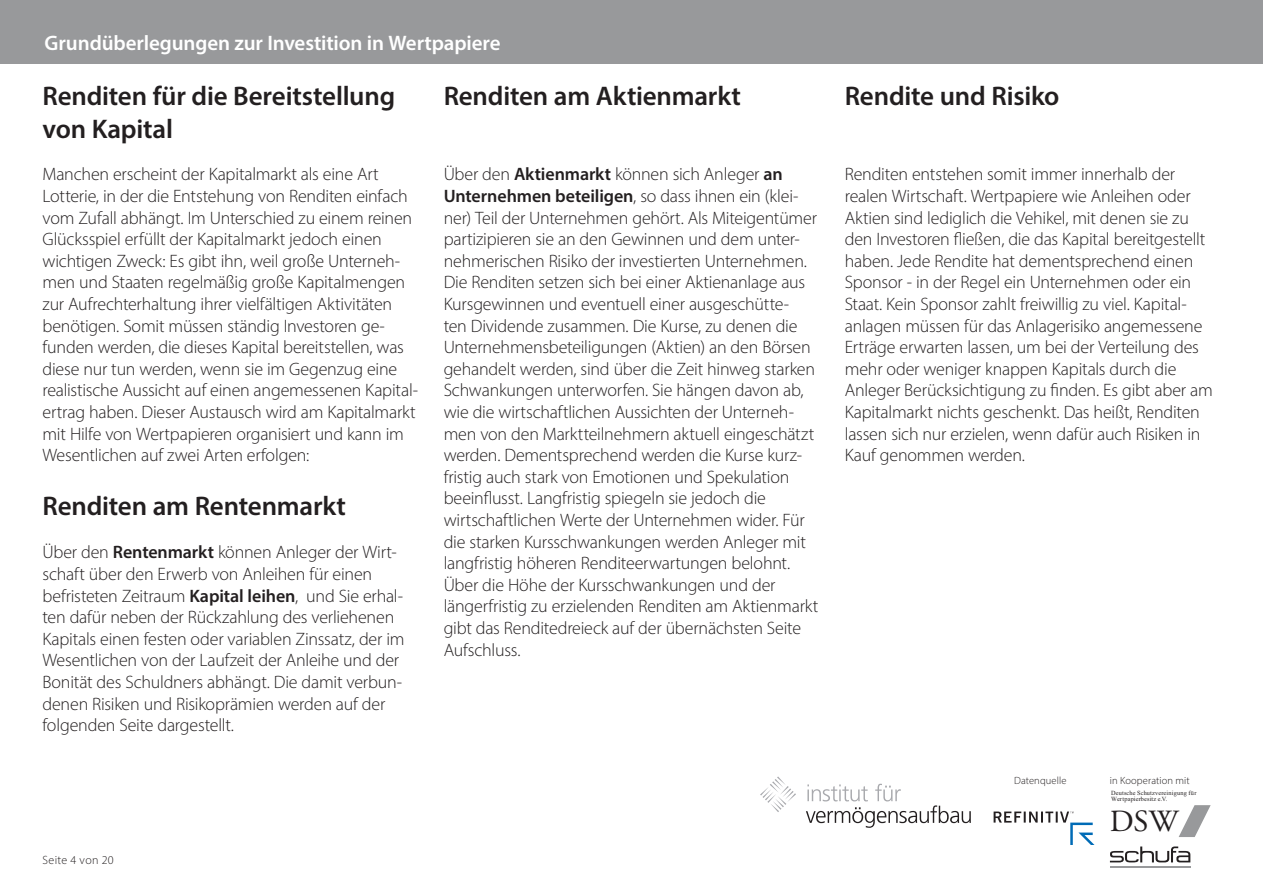
<style>
.page{position:relative;width:1263px;height:893px;background:#fff}
.page>*{position:absolute;margin:0;border:0;box-sizing:border-box;transform-origin:0 0}
.t1{font:30.75px "Adobe Garamond Pro";color:#231f20}
.t2{font:600 27px/32.4px "Myriad Pro";letter-spacing:-.01em;color:#231f20}
.t3{font:600 21px "Myriad Pro";letter-spacing:-.005em;color:#fff}
.t4{font:300 18px/21.6px "Myriad Pro";letter-spacing:-.015em;color:#231f20}
.t5{font:300 12px "Myriad Pro";letter-spacing:.03em;color:#231f20}
.t6{font:300 10.5px "Myriad Pro";letter-spacing:.01em;color:#231f20}
.t7{font:6.3px/6.6px "Times New Roman";letter-spacing:.02em;color:#231f20}
.s1{font-weight:600}
</style>
<div class="page">
<div style="left:0;top:0;width:1263px;height:64px;background:#98999b"></div>
<svg style="left:1110px;top:846px;width:80px;height:16px"></svg>
<hr style="left:1110px;top:866px;width:80px;height:1px;background:#98999b">
<svg style="left:1178px;top:805px;width:33px;height:32px"></svg>
<svg style="left:993px;top:811px;width:101px;height:34px"></svg>
<svg style="left:806px;top:784px;width:165px;height:44px"></svg>
<svg style="left:760px;top:776px;width:36px;height:36px"></svg>
<p class="t3" style="left:45px;top:29px;width:458px">Grundüberlegungen zur Investition in Wertpapiere</p>
<p class="t2" style="left:43px;top:79px;width:354px">Renditen für die Bereitstellung von Kapital</p>
<p class="t2" style="left:444px;top:79px;width:299px">Renditen am Aktienmarkt</p>
<p class="t2" style="left:845px;top:79px;width:216px">Rendite und Risiko</p>
<p class="t4" style="left:43px;top:163px;width:377px">Manchen erscheint der Kapitalmarkt als eine Art Lotterie, in der die Entstehung von Renditen einfach vom Zufall abhängt. Im Unterschied zu einem reinen Glücksspiel erfüllt der Kapitalmarkt jedoch einen wichtigen Zweck: Es gibt ihn, weil große Unterneh&shy;men und Staaten regelmäßig große Kapitalmengen zur Aufrechterhaltung ihrer vielfältigen Aktivitäten benötigen. Somit müssen ständig Investoren ge&shy;funden werden, die dieses Kapital bereitstellen, was diese nur tun werden, wenn sie im Gegenzug eine realistische Aussicht auf einen angemessenen Kapital&shy;ertrag haben. Dieser Austausch wird am Kapitalmarkt mit Hilfe von Wertpapieren organisiert und kann im Wesentlichen auf zwei Arten erfolgen:</p>
<p class="t2" style="left:43px;top:489px;width:305px">Renditen am Rentenmarkt</p>
<p class="t4" style="left:43px;top:541px;width:364px">Über den <span class="s1">Rentenmarkt</span> können Anleger der Wirt&shy;schaft über den Erwerb von Anleihen für einen befristeten Zeitraum <span class="s1">Kapital leihen</span>, und Sie erhal&shy;ten dafür neben der Rückzahlung des verliehenen Kapitals einen festen oder variablen Zinssatz, der im Wesentlichen von der Laufzeit der Anleihe und der Bonität des Schuldners abhängt. Die damit verbun&shy;denen Risiken und Risikoprämien werden auf der folgenden Seite dargestellt.</p>
<p class="t4" style="left:444px;top:163px;width:376px">Über den <span class="s1">Aktienmarkt</span> können sich Anleger <span class="s1">an Unternehmen beteiligen</span>, so dass ihnen ein (klei&shy;ner) Teil der Unternehmen gehört. Als Miteigentümer partizipieren sie an den Gewinnen und dem unter&shy;nehmerischen Risiko der investierten Unternehmen.<br>Die Renditen setzen sich bei einer Aktienanlage aus Kursgewinnen und eventuell einer ausgeschütte-<br>ten Dividende zusammen. Die Kurse, zu denen die Unternehmensbeteiligungen (Aktien) an den Börsen gehandelt werden, sind über die Zeit hinweg starken Schwankungen unterworfen. Sie hängen davon ab, wie die wirtschaftlichen Aussichten der Unterneh&shy;men von den Marktteilnehmern aktuell eingeschätzt werden. Dementsprechend werden die Kurse kurz&shy;fristig auch stark von Emotionen und Spekulation beeinflusst. Langfristig spiegeln sie jedoch die wirtschaftlichen Werte der Unternehmen wider. Für die starken Kursschwankungen werden Anleger mit langfristig höheren Renditeerwartungen belohnt.<br>Über die Höhe der Kursschwankungen und der längerfristig zu erzielenden Renditen am Aktienmarkt gibt das Renditedreieck auf der übernächsten Seite Aufschluss.</p>
<p class="t4" style="left:845px;top:163px;width:369px">Renditen entstehen somit immer innerhalb der realen Wirtschaft. Wertpapiere wie Anleihen oder Aktien sind lediglich die Vehikel, mit denen sie zu den Investoren fließen, die das Kapital bereitgestellt haben. Jede Rendite hat dementsprechend einen Sponsor - in der Regel ein Unternehmen oder ein Staat. Kein Sponsor zahlt freiwillig zu viel. Kapital&shy;anlagen müssen für das Anlagerisiko angemessene Erträge erwarten lassen, um bei der Verteilung des mehr oder weniger knappen Kapitals durch die Anleger Berücksichtigung zu finden. Es gibt aber am Kapitalmarkt nichts geschenkt. Das heißt, Renditen lassen sich nur erzielen, wenn dafür auch Risiken in Kauf genommen werden.</p>
<p class="t6" style="left:1014px;top:774px;width:54px">Datenquelle</p>
<p class="t6" style="left:1110px;top:774px;width:81px">in Kooperation mit</p>
<p class="t7" style="left:1111px;top:789px;width:87px">Deutsche Schutzvereinigung für<br>Wertpapierbesitz e.V.</p>
<p class="t5" style="left:43px;top:852px;width:73px">Seite 4 von 20</p>
<h1 class="t1" style="left:1110px;top:803px;width:70px">DSW</h1>
</div>
